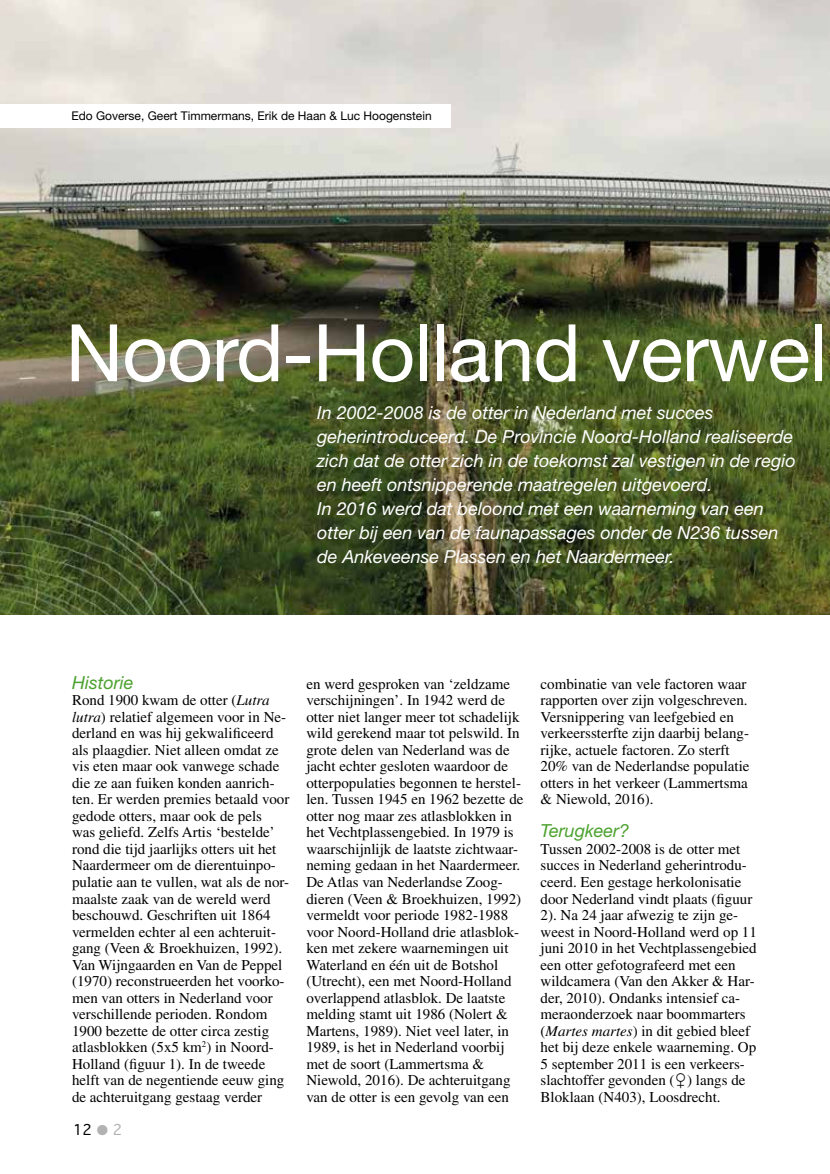
<style>
.page{position:relative;width:830px;height:1174px;background:#fff}
.page>*{position:absolute;margin:0;border:0;box-sizing:border-box;transform-origin:0 0}
.t1{font:79.5px "Helvetica Neue LT Std";letter-spacing:-.01em;color:#fff}
.t2{font:italic 18px/24px "Helvetica Neue LT Std";color:#fff}
.t3{font:italic 18px "Helvetica Neue LT Std";color:#4ca22f}
.t4{font:15px/16.5px "Times LT Std";color:#000}
.t5{font:14.25px "Geneva";color:#000}
.t6{font:12px "Helvetica Neue LT Std";color:#000}
.s1{font-style:italic}
.s2{color:#b3b2b2}
.s3{font-family:"Linobats"}
</style>
<div class="page">
<img style="left:0;top:0;width:829px;height:614px">
<div style="left:0;top:104px;width:450px;height:24px;background:#fff"></div>
<p class="t6" style="left:71px;top:109px;width:361px">Edo Goverse, Geert Timmermans, Erik de Haan &amp; Luc Hoogenstein</p>
<h1 class="t1" style="left:66px;top:305px;width:762px">Noord-Holland verwel</h1>
<p class="t2" style="left:317px;top:400px;width:480px">In 2002-2008 is de otter in Nederland met succes geherintroduceerd. De Provincie Noord-Holland realiseerde zich dat de otter zich in de toekomst zal vestigen in de regio en heeft ontsnipperende maatregelen uitgevoerd.<br>In 2016 werd dat beloond met een waarneming van een otter bij een van de faunapassages onder de N236 tussen de Ankeveense Plassen en het Naardermeer.</p>
<p class="t3" style="left:72px;top:671px;width:63px">Historie</p>
<p class="t4" style="left:72px;top:692px;width:219px">Rond 1900 kwam de otter (<span class="s1">Lutra lutra</span>) relatief algemeen voor in Ne&shy;derland en was hij gekwalificeerd als plaagdier. Niet alleen omdat ze vis eten maar ook vanwege schade die ze aan fuiken konden aanrich&shy;ten. Er werden premies betaald voor gedode otters, maar ook de pels<br>was geliefd. Zelfs Artis ‘bestelde’ rond die tijd jaarlijks otters uit het Naardermeer om de dierentuinpo&shy;pulatie aan te vullen, wat als de nor&shy;maalste zaak van de wereld werd beschouwd. Geschriften uit 1864 vermelden echter al een achteruit&shy;gang (Veen &amp; Broekhuizen, 1992).<br>Van Wijngaarden en Van de Peppel (1970) reconstrueerden het voorko&shy;men van otters in Nederland voor verschillende perioden. Rondom 1900 bezette de otter circa zestig atlasblokken (5x5 km<sup>2</sup>) in Noord-Holland (figuur 1). In de tweede helft van de negentiende eeuw ging de achteruitgang gestaag verder</p>
<p class="t5" style="left:73px;top:1121px;width:51px">12<span class="s2">●2</span></p>
<p class="t4" style="left:306px;top:675px;width:218px">en werd gesproken van ‘zeldzame verschijningen’. In 1942 werd de otter niet langer meer tot schadelijk wild gerekend maar tot pelswild. In grote delen van Nederland was de jacht echter gesloten waardoor de otterpopulaties begonnen te herstel&shy;len. Tussen 1945 en 1962 bezette de otter nog maar zes atlasblokken in het Vechtplassengebied. In 1979 is waarschijnlijk de laatste zichtwaar&shy;neming gedaan in het Naardermeer.<br>De Atlas van Nederlandse Zoog&shy;dieren (Veen &amp; Broekhuizen, 1992) vermeldt voor periode 1982-1988 voor Noord-Holland drie atlasblok&shy;ken met zekere waarnemingen uit Waterland en één uit de Botshol (Utrecht), een met Noord-Holland overlappend atlasblok. De laatste melding stamt uit 1986 (Nolert &amp; Martens, 1989). Niet veel later, in 1989, is het in Nederland voorbij met de soort (Lammertsma &amp; Niewold, 2016). De achteruitgang van de otter is een gevolg van een</p>
<p class="t4" style="left:540px;top:675px;width:210px">combinatie van vele factoren waar rapporten over zijn volgeschreven.<br>Versnippering van leefgebied en verkeerssterfte zijn daarbij belang&shy;rijke, actuele factoren. Zo sterft<br>20% van de Nederlandse populatie otters in het verkeer (Lammertsma &amp; Niewold, 2016).</p>
<p class="t3" style="left:540px;top:820px;width:90px">Terugkeer?</p>
<p class="t4" style="left:540px;top:840px;width:218px">Tussen 2002-2008 is de otter met succes in Nederland geherintrodu&shy;ceerd. Een gestage herkolonisatie door Nederland vindt plaats (figuur 2). Na 24 jaar afwezig te zijn ge&shy;weest in Noord-Holland werd op 11 juni 2010 in het Vechtplassengebied een otter gefotografeerd met een wildcamera (Van den Akker &amp; Har&shy;der, 2010). Ondanks intensief ca&shy;meraonderzoek naar boommarters (<span class="s1">Martes martes</span>) in dit gebied bleef het bij deze enkele waarneming. Op 5 september 2011 is een verkeers&shy;slachtoffer gevonden (<span class="s3">‹</span>) langs de Bloklaan (N403), Loosdrecht.</p>
</div>
